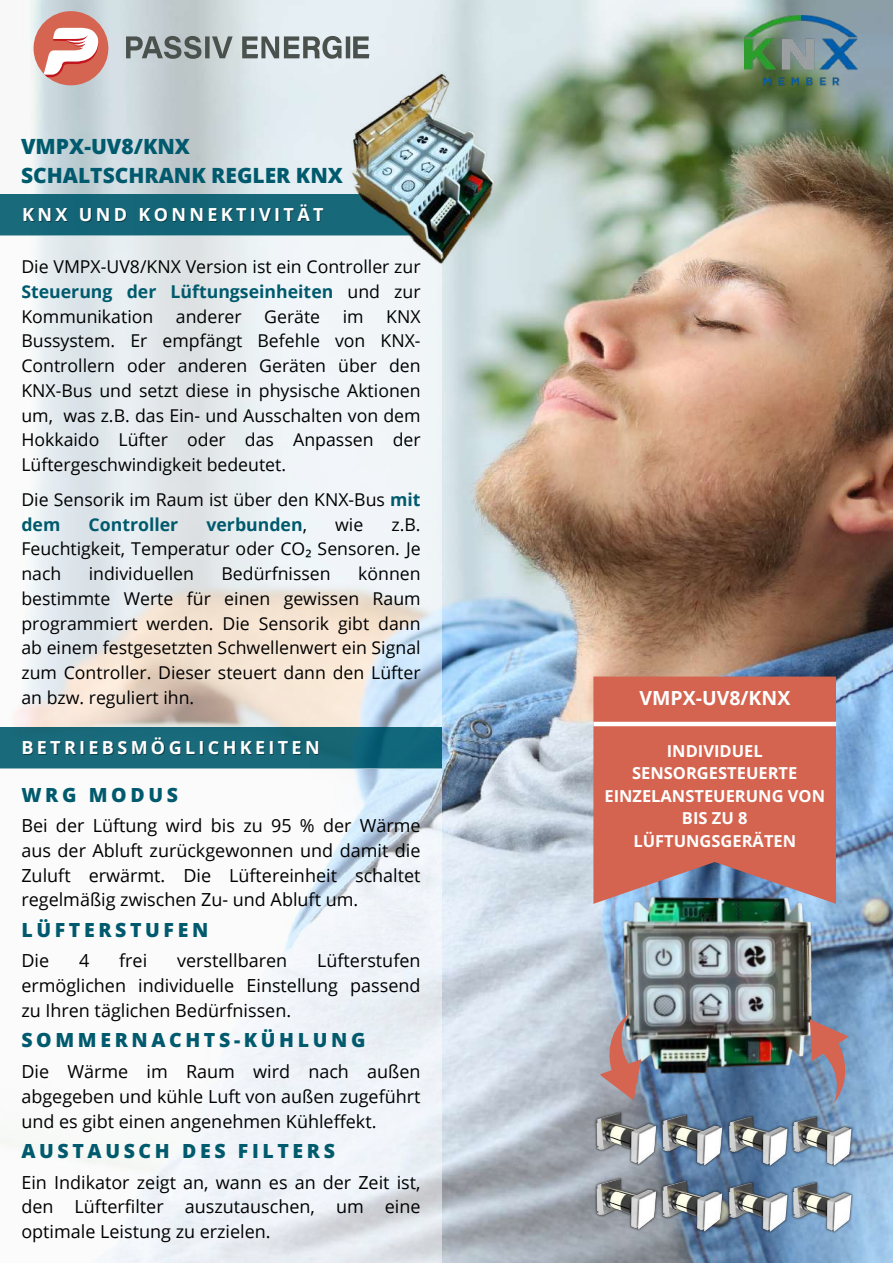
<style>
.page{position:relative;width:893px;height:1264px;background:#fff}
.page>*{position:absolute;margin:0;border:0;box-sizing:border-box;transform-origin:0 0}
.t1{font:800 21px/29.2px "Open Sans";color:#005a6d}
.t2{font:800 19.5px "Open Sans";letter-spacing:.185em;color:#005a6d}
.t3{font:700 19.5px "Open Sans";color:#fff}
.t4{font:18px/24.8px "Open Sans";color:#000;text-align:justify}
.t5{font:700 18px "Open Sans";letter-spacing:.185em;color:#fff}
.t6{font:17.7px/24.8px "Open Sans";color:#000;text-align:justify}
.t7{font:700 17.7px "Open Sans";color:#005a6d}
.t8{font:700 16.5px/22.5px "Open Sans";color:#fff;text-align:center}
.s1{font-weight:700;color:#005a6d}
.s2{font-weight:400;color:#000}
.s3{font-family:"Noto Sans"}
</style>
<div class="page">
<img style="left:0;top:0;width:892px;height:1262px">
<img style="left:617px;top:903px;width:200px;height:178px">
<div style="left:34px;top:11px;width:74px;height:74px;background:#d56451;border-radius:50%"></div>
<svg style="left:44px;top:28px;width:55px;height:49px"></svg>
<svg style="left:126px;top:36px;width:243px;height:23px;background:#919898"></svg>
<svg style="left:593px;top:676px;width:243px;height:227px;background:#c96657"></svg>
<img style="left:583px;top:1012px;width:76px;height:91px">
<svg style="left:787px;top:1007px;width:87px;height:96px;background:#848da5"></svg>
<img style="left:573px;top:1103px;width:100px;height:66px">
<img style="left:639px;top:1105px;width:101px;height:133px">
<img style="left:706px;top:1107px;width:64px;height:131px">
<img style="left:770px;top:1107px;width:98px;height:131px">
<img style="left:573px;top:1169px;width:100px;height:67px">
<div style="left:0;top:727px;width:441px;height:41px;background:#19697b"></div>
<img style="left:744px;top:15px;width:113px;height:71px">
<div style="left:0;top:195px;width:435px;height:41px;background:#156778"></div>
<div style="left:593px;top:721px;width:243px;height:5px;background:#fff"></div>
<svg style="left:0;top:768px;width:441px;height:494px"></svg>
<svg style="left:0;top:236px;width:441px;height:491px"></svg>
<img style="left:291px;top:48px;width:292px;height:220px">
<p class="t1" style="left:21px;top:131px;width:323px">VMPX-UV8/KNX<br>SCHALTSCHRANK REGLER KNX</p>
<p class="t5" style="left:22px;top:202px;width:303px">KNX UND KONNEKTIVITÄT</p>
<p class="t6" style="left:21px;top:254px;width:401px">Die VMPX-UV8/KNX Version ist ein Controller zur <span class="s1">Steuerung der Lüftungseinheiten</span> und zur Kommunikation</p>
<p class="t6" style="left:176px;top:303px;width:67px">anderer</p>
<p class="t6" style="left:264px;top:303px;width:57px">Geräte</p>
<p class="t6" style="left:343px;top:303px;width:22px">im</p>
<p class="t6" style="left:21px;top:303px;width:401px;text-indent:365px">KNX Bussystem. Er empfängt Befehle von KNX-Controllern oder anderen Geräten über den KNX-Bus und setzt diese in physische Aktionen um, was z.B. das Ein- und Ausschalten von dem Hokkaido Lüfter oder das Anpassen der Lüftergeschwindigkeit bedeutet.</p>
<p class="t6" style="left:21px;top:486px;width:401px">Die Sensorik im Raum ist über den KNX-Bus <span class="s1">mit dem</span></p>
<p class="t7" style="left:89px;top:512px;width:91px">Controller</p>
<p class="t7" style="left:206px;top:512px;width:102px">verbunden<span class="s2">,</span></p>
<p class="t6" style="left:335px;top:511px;width:30px">wie</p>
<p class="t6" style="left:21px;top:511px;width:401px;text-indent:370px">z.B.<br>Feuchtigkeit, Temperatur oder CO<span class="s3">₂</span> Sensoren. Je nach</p>
<p class="t6" style="left:89px;top:561px;width:107px">individuellen</p>
<p class="t6" style="left:221px;top:561px;width:111px">Bedürfnissen</p>
<p class="t6" style="left:21px;top:561px;width:401px;text-indent:337px">können bestimmte Werte für einen gewissen Raum programmiert werden. Die Sensorik gibt dann ab einem festgesetzten Schwellenwert ein Signal zum Controller. Dieser steuert dann den Lüfter an bzw. reguliert ihn.</p>
<p class="t5" style="left:21px;top:734px;width:300px">BETRIEBSMÖGLICHKEITEN</p>
<p class="t2" style="left:21px;top:780px;width:158px">WRG MODUS</p>
<p class="t4" style="left:21px;top:812px;width:400px">Bei der Lüftung wird bis zu 95 % der Wärme aus der Abluft zurückgewonnen und damit die Zuluft erwärmt. Die Lüftereinheit schaltet regelmäßig zwischen Zu- und Abluft um.</p>
<p class="t2" style="left:21px;top:916px;width:188px">LÜFTERSTUFEN</p>
<p class="t4" style="left:21px;top:948px;width:400px;text-indent:296px">Lüfterstufen ermöglichen individuelle Einstellung passend zu Ihren täglichen Bedürfnissen.</p>
<p class="t4" style="left:21px;top:948px;width:29px">Die</p>
<p class="t4" style="left:79px;top:948px;width:12px">4</p>
<p class="t4" style="left:119px;top:948px;width:30px">frei</p>
<p class="t4" style="left:177px;top:948px;width:111px">verstellbaren</p>
<p class="t2" style="left:21px;top:1026px;width:345px">SOMMERNACHTS-KÜHLUNG</p>
<p class="t4" style="left:21px;top:1058px;width:400px">Die Wärme im Raum wird nach außen abgegeben und kühle Luft von außen zugeführt und es gibt einen angenehmen Kühleffekt.</p>
<p class="t2" style="left:21px;top:1137px;width:315px">AUSTAUSCH DES FILTERS</p>
<p class="t4" style="left:21px;top:1169px;width:400px">Ein Indikator zeigt an, wann es an der Zeit ist, den Lüfterfilter auszutauschen, um eine optimale Leistung zu erzielen.</p>
<p class="t3" style="left:639px;top:684px;width:152px">VMPX-UV8/KNX</p>
<p class="t8" style="left:604px;top:739px;width:222px">INDIVIDUEL<br>SENSORGESTEUERTE<br>EINZELANSTEUERUNG VON<br>BIS ZU 8<br>LÜFTUNGSGERÄTEN</p>
</div>
